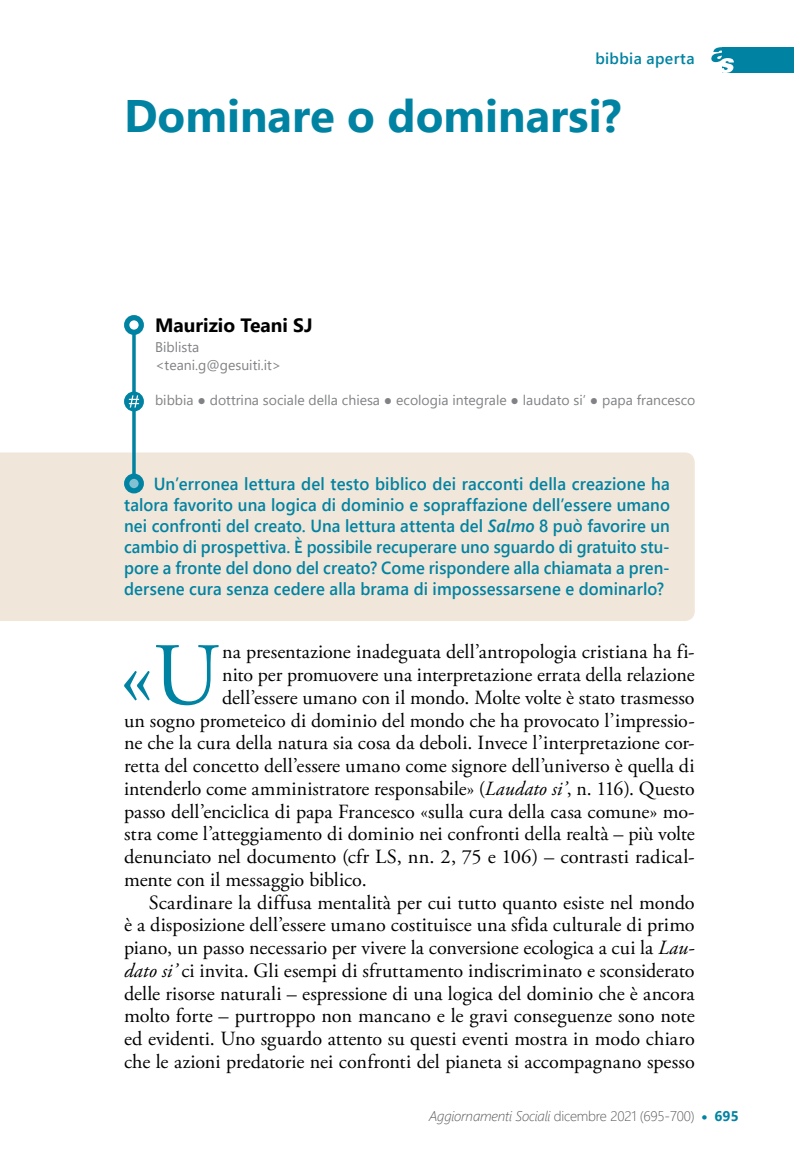
<style>
.page{position:relative;width:794px;height:1166px;background:#fff}
.page>*{position:absolute;margin:0;border:0;box-sizing:border-box;transform-origin:0 0}
.t1{font:88.73px "Adobe Garamond Pro";color:#0083a2}
.t2{font:700 45.5px "Segoe UI";color:#0083a2}
.t3{font:20.12px "Adobe Garamond Pro";letter-spacing:-.055em;color:#000}
.t4{font:700 19.25px "Segoe UI";color:#000}
.t5{font:300 18.9px "Segoe UI";color:#0083a2}
.t6{font:600 17.5px/21px "Segoe UI";letter-spacing:.005em;color:#0083a2;text-align:justify;scale:.96 1}
.t7{font:600 15.75px "Segoe UI";letter-spacing:.02em;color:#0083a2}
.t8{font:14px/17.5px "Segoe UI";color:#808285}
.t9{font:300 14px "Segoe UI";letter-spacing:-.015em;color:#58595b}
.t10{font:700 14px "Segoe UI";color:#0083a2}
.s1{font-style:italic}
</style>
<div class="page">
<div style="left:722px;top:47px;width:72px;height:26px;background:#0083a2"></div>
<svg style="left:711px;top:47px;width:23px;height:26px"></svg>
<div style="left:0;top:452px;width:694px;height:169px;background:#f1e6da"></div>
<svg style="left:132px;top:335px;width:4px;height:138px"></svg>
<svg style="left:127px;top:318px;width:14px;height:14px"></svg>
<div style="left:124px;top:315px;width:20px;height:20px;border:5px solid #0083a2;border-radius:50%"></div>
<svg style="left:127px;top:476px;width:14px;height:15px"></svg>
<div style="left:124px;top:473px;width:20px;height:20px;border:5px solid #0083a2;border-radius:50%"></div>
<div style="left:124px;top:391px;width:20px;height:20px;border:5px solid #0083a2;border-radius:50%"></div>
<svg style="left:129px;top:395px;width:10px;height:13px"></svg>
<p class="t7" style="left:595px;top:46px;width:101px">bibbia aperta</p>
<h2 class="t2" style="left:124px;top:80px;width:499px">Dominare o dominarsi?</h2>
<p class="t4" style="left:155px;top:310px;width:159px">Maurizio Teani SJ</p>
<p class="t8" style="left:155px;top:338px;width:128px">Biblista &lt;teani.g@gesuiti.it&gt;</p>
<p class="t8" style="left:155px;top:391px;width:542px">bibbia ● dottrina sociale della chiesa ● ecologia integrale ● laudato si’ ● papa francesco</p>
<p class="t6" style="left:124px;top:473px;width:570px;text-indent:30px">Un’erronea lettura del testo biblico dei racconti della creazione ha talora favorito una logica di dominio e sopraffazione dell’essere umano nei confronti del creato. Una lettura attenta del <span class="s1">Salmo</span> 8 può favorire un cambio di prospettiva. È possibile recuperare uno sguardo di gratuito stu&shy;pore a fronte del dono del creato? Come rispondere alla chiamata a pren&shy;dersene cura senza cedere alla brama di impossessarsene e dominarlo?</p>
<h1 class="t1" style="left:120px;top:622px;width:101px">«U</h1>
<p class="t3" style="left:222px;top:640px;width:474px">na presentazione inadeguata dell’antropologia cristiana ha fi-</p>
<p class="t3" style="left:222px;top:663px;width:474px">nito per promuovere una interpretazione errata della relazione</p>
<p class="t3" style="left:222px;top:685px;width:474px">dell’essere umano con il mondo. Molte volte è stato trasmesso</p>
<p class="t3" style="left:124px;top:708px;width:572px">un sogno prometeico di dominio del mondo che ha provocato l’impressio-</p>
<p class="t3" style="left:124px;top:731px;width:572px">ne che la cura della natura sia cosa da deboli. Invece l’interpretazione cor-</p>
<p class="t3" style="left:124px;top:754px;width:572px">retta del concetto dell’essere umano come signore dell’universo è quella di</p>
<p class="t3" style="left:124px;top:776px;width:572px">intenderlo come amministratore responsabile» (<span class="s1">Laudato si’</span>, n. 116). Questo</p>
<p class="t3" style="left:124px;top:799px;width:572px">passo dell’enciclica di papa Francesco «sulla cura della casa comune» mo-</p>
<p class="t3" style="left:124px;top:822px;width:572px">stra come l’atteggiamento di dominio nei confronti della realtà – più volte</p>
<p class="t3" style="left:124px;top:845px;width:572px">denunciato nel documento (cfr LS, nn. 2, 75 e 106) – contrasti radical-</p>
<p class="t3" style="left:124px;top:867px;width:244px">mente con il messaggio biblico.</p>
<p class="t3" style="left:149px;top:890px;width:547px">Scardinare la diffusa mentalità per cui tutto quanto esiste nel mondo</p>
<p class="t3" style="left:124px;top:913px;width:572px">è a disposizione dell’essere umano costituisce una sfida culturale di primo</p>
<p class="t3" style="left:124px;top:936px;width:572px">piano, un passo necessario per vivere la conversione ecologica a cui la <span class="s1">Lau-</span></p>
<p class="t3" style="left:124px;top:958px;width:572px"><span class="s1">dato si’</span> ci invita. Gli esempi di sfruttamento indiscriminato e sconsiderato</p>
<p class="t3" style="left:124px;top:981px;width:572px">delle risorse naturali – espressione di una logica del dominio che è ancora</p>
<p class="t3" style="left:124px;top:1004px;width:572px">molto forte – purtroppo non mancano e le gravi conseguenze sono note</p>
<p class="t3" style="left:124px;top:1027px;width:572px">ed evidenti. Uno sguardo attento su questi eventi mostra in modo chiaro</p>
<p class="t3" style="left:124px;top:1049px;width:572px">che le azioni predatorie nei confronti del pianeta si accompagnano spesso</p>
<p class="t9" style="left:429px;top:1105px;width:267px"><span class="s1">Aggiornamenti Sociali</span> dicembre 2021 (695-700)</p>
<p class="t10" style="left:714px;top:1105px;width:26px">695</p>
<p class="t5" style="left:701px;top:1102px;width:9px">•</p>
</div>
